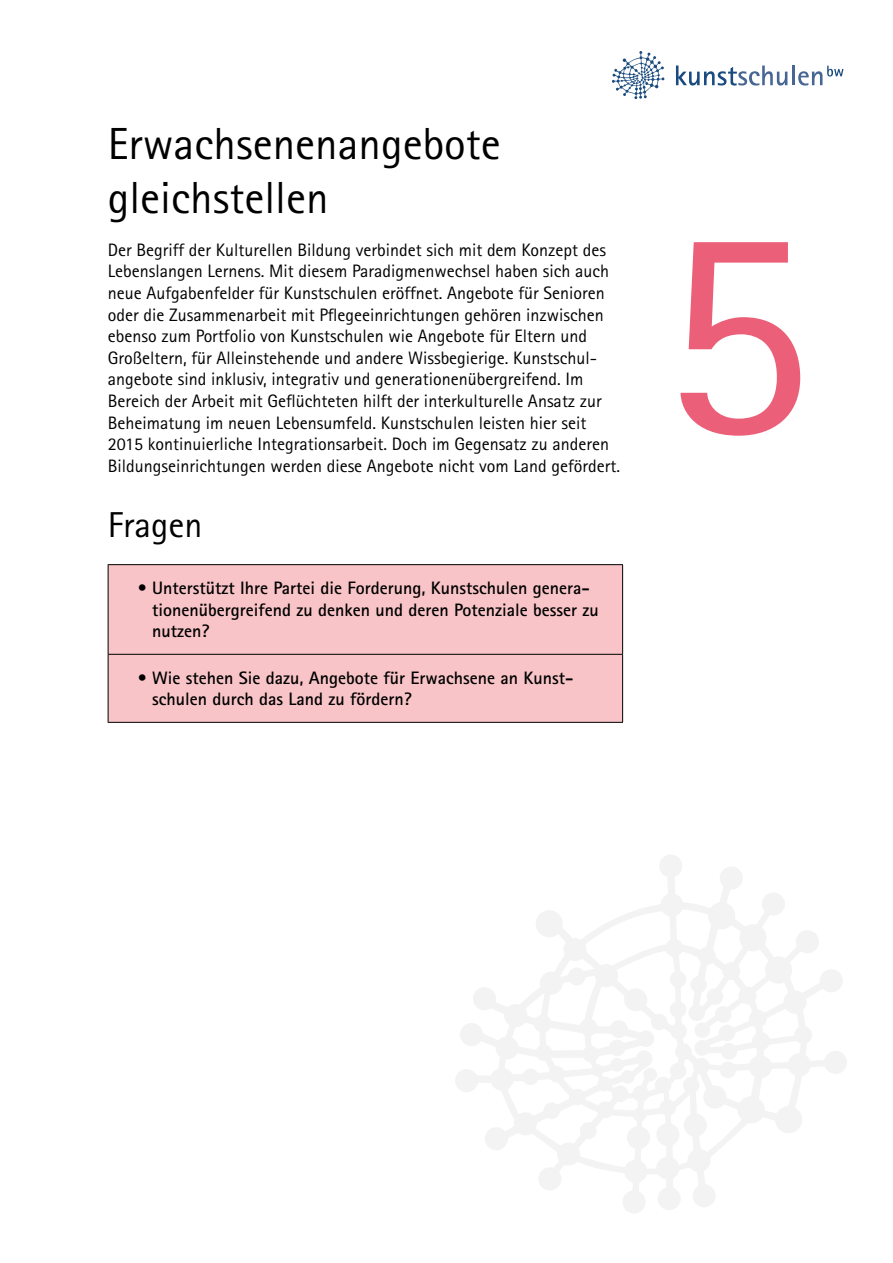
<style>
.page{position:relative;width:893px;height:1263px;background:#fff}
.page>*{position:absolute;margin:0;border:0;box-sizing:border-box;transform-origin:0 0}
.t1{font:300px "Rotis Sans Serif Std";color:#ec5f78}
.t2{font:45px/54px "Rotis Sans Serif Std";color:#000}
.t3{font:36px "Rotis Sans Serif Std";color:#000}
.t4{font:18px/21.6px "Rotis Sans Serif Std";color:#000}
.t5{font:700 18px/21.6px "Rotis Sans Serif Std";color:#000}
.s1{font-weight:400}
</style>
<div class="page">
<div style="left:109px;top:565px;width:513px;height:157px;background:#f8c4c7"></div>
<hr style="left:108px;top:564px;width:515px;height:1px;background:#000">
<hr style="left:108px;top:565px;width:1px;height:89px;background:#000">
<hr style="left:622px;top:565px;width:1px;height:89px;background:#000">
<hr style="left:108px;top:654px;width:515px;height:1px;background:#000">
<hr style="left:108px;top:655px;width:1px;height:67px;background:#000">
<hr style="left:622px;top:655px;width:1px;height:67px;background:#000">
<hr style="left:108px;top:722px;width:515px;height:1px;background:#000">
<svg style="left:612px;top:51px;width:52px;height:48px"></svg>
<svg style="left:676px;top:66px;width:111px;height:20px"></svg>
<hr style="left:792px;top:66px;width:3px;height:19px;background:#486694">
<svg style="left:798px;top:66px;width:45px;height:20px"></svg>
<svg style="left:455px;top:855px;width:392px;height:358px"></svg>
<h2 class="t2" style="left:108px;top:116px;width:395px">Erwachsenenangebote gleichstellen</h2>
<p class="t4" style="left:108px;top:239px;width:514px">Der Begriff der Kulturellen Bildung verbindet sich mit dem Konzept des Lebenslangen Lernens. Mit diesem Paradigmenwechsel haben sich auch neue Aufgabenfelder für Kunstschulen eröffnet. Angebote für Senioren oder die Zusammenarbeit mit Pflegeeinrichtungen gehören inzwischen ebenso zum Portfolio von Kunstschulen wie Angebote für Eltern und Großeltern, für Alleinstehende und andere Wissbegierige. Kunstschul&shy;angebote sind inklusiv, integrativ und generationenübergreifend. Im Bereich der Arbeit mit Geflüchteten hilft der interkulturelle Ansatz zur Beheimatung im neuen Lebensumfeld. Kunstschulen leisten hier seit 2015 kontinuierliche Integrationsarbeit. Doch im Gegensatz zu anderen Bildungseinrichtungen werden diese Angebote nicht vom Land gefördert.</p>
<h3 class="t3" style="left:108px;top:503px;width:96px">Fragen</h3>
<p class="t5" style="left:152px;top:577px;width:448px;text-indent:-14px"><span class="s1">•</span> Unterstützt Ihre Partei die Forderung, Kunstschulen genera&shy;tionenübergreifend zu denken und deren Potenziale besser zu nutzen?</p>
<p class="t5" style="left:152px;top:666px;width:423px;text-indent:-14px"><span class="s1">•</span> Wie stehen Sie dazu, Angebote für Erwachsene an Kunst&shy;schulen durch das Land zu fördern?</p>
<h1 class="t1" style="left:662px;top:154px;width:152px">5</h1>
</div>
